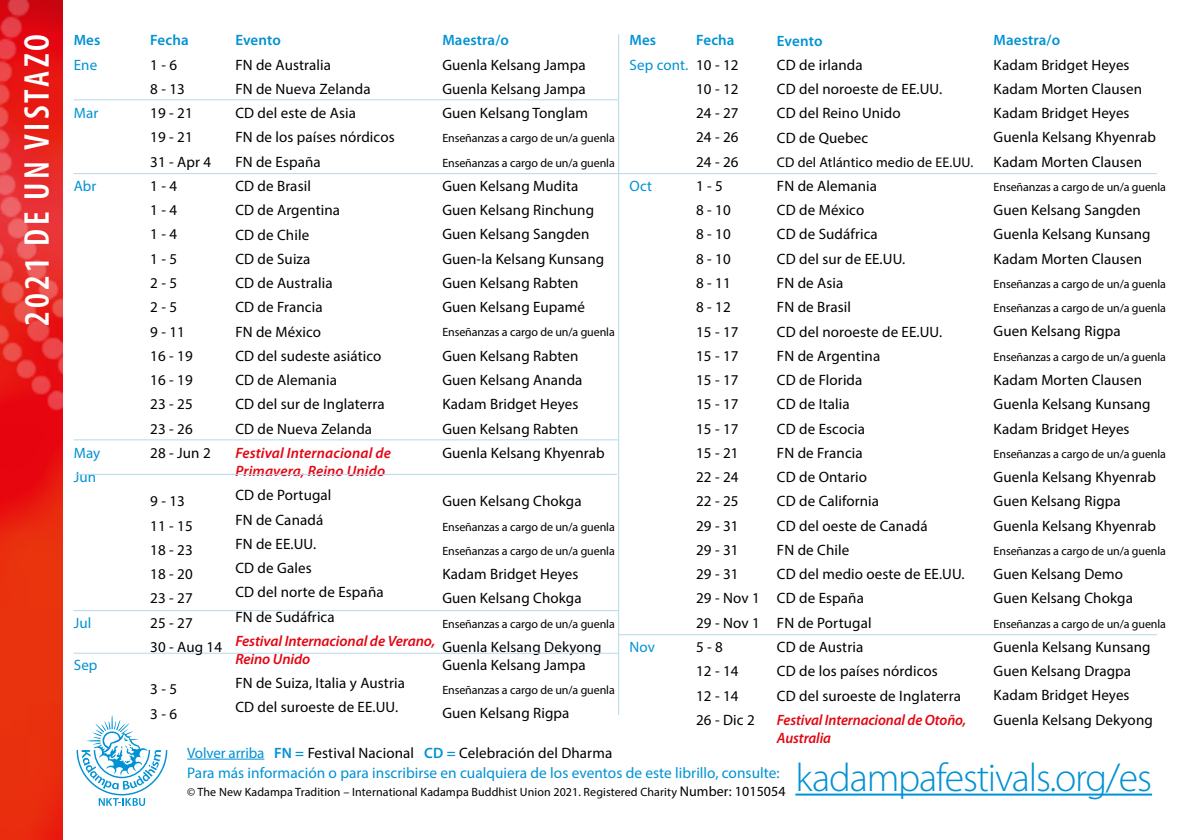
<style>
.page{position:relative;width:1191px;height:840px;background:#fff}
.page>*{position:absolute;margin:0;border:0;box-sizing:border-box;transform-origin:0 0}
.t1{font:300 40px "Myriad Pro";letter-spacing:-.03em;color:#0092d4}
.t2{font:600 condensed 36px "Myriad Pro";letter-spacing:.09em;color:#fff}
.t3{font:15.4px "Myriad Pro";color:#0092d4}
.t4{font:15px/24.2px "Myriad Pro";letter-spacing:.01em;color:#000}
.t5{font:italic 600 15px/18px "Myriad Pro";letter-spacing:-.01em;color:#e30613}
.t6{font:600 15px "Myriad Pro";letter-spacing:.01em;color:#0092d4}
.t7{font:italic 600 15px/18px "Myriad Pro";letter-spacing:.01em;color:#e30613}
.t8{font:15px/24.2px "Myriad Pro";letter-spacing:.01em;color:#0092d4}
.t9{font:14px "Myriad Pro";letter-spacing:.01em;color:#000}
.t10{font:12px/24.2px "Myriad Pro";letter-spacing:-.01em;color:#000}
.t11{font:12px "Myriad Pro";letter-spacing:.01em;color:#000}
.s1{color:#0092d4}
.s2{font-weight:600;color:#0092d4}
.s3{font-size:14px}
</style>
<div class="page">
<img style="left:0;top:414px;width:62px;height:425px">
<hr style="left:795px;top:793px;width:357px;height:2px;background:#0092d4">
<svg style="left:77px;top:715px;width:90px;height:90px"></svg>
<hr style="left:74px;top:439px;width:544px;height:1px;background:#b6d8eb">
<hr style="left:75px;top:473px;width:542px;height:1px;background:#b6d8eb">
<hr style="left:74px;top:173px;width:544px;height:1px;background:#b6d8eb">
<hr style="left:74px;top:99px;width:544px;height:1px;background:#b6d8eb">
<hr style="left:74px;top:609px;width:544px;height:1px;background:#b6d8eb">
<hr style="left:74px;top:652px;width:544px;height:1px;background:#b6d8eb">
<hr style="left:618px;top:173px;width:539px;height:1px;background:#b6d8eb">
<hr style="left:618px;top:634px;width:539px;height:1px;background:#b6d8eb">
<hr style="left:618px;top:34px;width:1px;height:680px;background:#b6d8eb">
<hr style="left:187px;top:758px;width:77px;height:1px;background:#0092d4">
<img style="left:0;top:0;width:62px;height:414px">
<h2 class="t2" style="left:15px;top:326px;width:293px;rotate:-90deg">2021 DE UN VISTAZO</h2>
<p class="t6" style="left:74px;top:31px;width:28px">Mes</p>
<p class="t8" style="left:74px;top:52px;width:25px">Ene</p>
<p class="t8" style="left:74px;top:101px;width:26px">Mar</p>
<p class="t8" style="left:74px;top:173px;width:24px">Abr</p>
<p class="t8" style="left:74px;top:440px;width:28px">May<br>Jun</p>
<p class="t8" style="left:74px;top:610px;width:19px">Jul</p>
<p class="t8" style="left:74px;top:652px;width:25px">Sep</p>
<p class="t6" style="left:150px;top:31px;width:40px">Fecha</p>
<p class="t4" style="left:150px;top:52px;width:62px">1 - 6<br>8 - 13<br>19 - 21<br>19 - 21<br>31 - Apr 4<br>1 - 4<br>1 - 4<br>1 - 4<br>1 - 5<br>2 - 5<br>2 - 5<br>9 - 11<br>16 - 19<br>16 - 19<br>23 - 25<br>23 - 26<br>28 - Jun 2</p>
<p class="t4" style="left:150px;top:488px;width:73px">9 - 13<br>11 - 15<br>18 - 23<br>18 - 20<br>23 - 27<br>25 - 27<br>30 - Aug 14</p>
<p class="t4" style="left:150px;top:676px;width:28px">3 - 5<br>3 - 6</p>
<p class="t4" style="left:187px;top:739px;width:426px"><span class="s1">Volver arriba</span> <span class="s2">FN =</span> Festival Nacional <span class="s2">CD =</span> Celebración del Dharma</p>
<p class="t6" style="left:696px;top:31px;width:40px">Fecha</p>
<p class="t4" style="left:696px;top:52px;width:65px">10 - 12<br>10 - 12<br>24 - 27<br>24 - 26<br>24 - 26<br>1 - 5<br>8 - 10<br>8 - 10<br>8 - 10<br>8 - 11<br>8 - 12<br>15 - 17<br>15 - 17<br>15 - 17<br>15 - 17<br>15 - 17<br>15 - 21<br>22 - 24<br>22 - 25<br>29 - 31<br>29 - 31<br>29 - 31<br>29 - Nov 1<br>29 - Nov 1<br>5 - 8<br>12 - 14<br>12 - 14<br>26 - Dic 2</p>
<p class="t6" style="left:442px;top:31px;width:68px">Maestra/o</p>
<p class="t4" style="left:442px;top:52px;width:147px">Guenla Kelsang Jampa<br>Guenla Kelsang Jampa<br>Guen Kelsang Tonglam</p>
<p class="t10" style="left:442px;top:126px;width:174px">Enseñanzas a cargo de un/a guenla<br>Enseñanzas a cargo de un/a guenla</p>
<p class="t4" style="left:442px;top:173px;width:163px">Guen Kelsang Mudita<br>Guen Kelsang Rinchung<br>Guen Kelsang Sangden<br>Guen-la Kelsang Kunsang<br>Guen Kelsang Rabten<br>Guen Kelsang Eupamé</p>
<p class="t10" style="left:442px;top:320px;width:174px">Enseñanzas a cargo de un/a guenla</p>
<p class="t4" style="left:442px;top:343px;width:164px">Guen Kelsang Rabten<br>Guen Kelsang Ananda<br>Kadam Bridget Heyes<br>Guen Kelsang Rabten<br>Guenla Kelsang Khyenrab</p>
<p class="t4" style="left:442px;top:488px;width:141px">Guen Kelsang Chokga</p>
<p class="t10" style="left:442px;top:514px;width:174px">Enseñanzas a cargo de un/a guenla<br>Enseñanzas a cargo de un/a guenla</p>
<p class="t4" style="left:442px;top:561px;width:141px">Kadam Bridget Heyes<br>Guen Kelsang Chokga</p>
<p class="t10" style="left:442px;top:611px;width:174px">Enseñanzas a cargo de un/a guenla</p>
<p class="t4" style="left:442px;top:637px;width:161px;line-height:18px">Guenla Kelsang Dekyong<br>Guenla Kelsang Jampa</p>
<p class="t10" style="left:442px;top:677px;width:174px">Enseñanzas a cargo de un/a guenla</p>
<p class="t4" style="left:442px;top:700px;width:129px">Guen Kelsang Rigpa</p>
<p class="t6" style="left:993px;top:31px;width:68px">Maestra/o</p>
<p class="t4" style="left:993px;top:52px;width:164px">Kadam Bridget Heyes<br>Kadam Morten Clausen<br>Kadam Bridget Heyes<br>Guenla Kelsang Khyenrab<br>Kadam Morten Clausen</p>
<p class="t10" style="left:993px;top:174px;width:174px">Enseñanzas a cargo de un/a guenla</p>
<p class="t4" style="left:993px;top:198px;width:159px">Guen Kelsang Sangden<br>Guenla Kelsang Kunsang<br>Kadam Morten Clausen</p>
<p class="t10" style="left:993px;top:271px;width:174px">Enseñanzas a cargo de un/a guenla<br>Enseñanzas a cargo de un/a guenla</p>
<p class="t4" style="left:993px;top:319px;width:129px">Guen Kelsang Rigpa</p>
<p class="t10" style="left:993px;top:344px;width:174px">Enseñanzas a cargo de un/a guenla</p>
<p class="t4" style="left:993px;top:367px;width:159px">Kadam Morten Clausen<br>Guenla Kelsang Kunsang<br>Kadam Bridget Heyes</p>
<p class="t10" style="left:993px;top:441px;width:174px">Enseñanzas a cargo de un/a guenla</p>
<p class="t4" style="left:993px;top:464px;width:164px">Guenla Kelsang Khyenrab<br>Guen Kelsang Rigpa<br>Guenla Kelsang Khyenrab</p>
<p class="t10" style="left:993px;top:538px;width:174px">Enseñanzas a cargo de un/a guenla</p>
<p class="t4" style="left:993px;top:561px;width:141px">Guen Kelsang Demo<br>Guen Kelsang Chokga</p>
<p class="t10" style="left:993px;top:611px;width:174px">Enseñanzas a cargo de un/a guenla</p>
<p class="t4" style="left:993px;top:634px;width:161px">Guenla Kelsang Kunsang<br>Guen Kelsang Dragpa<br>Kadam Bridget Heyes<br>Guenla Kelsang Dekyong</p>
<h1 class="t1" style="left:795px;top:752px;width:358px">kadampafestivals.org/es</h1>
<p class="t6" style="left:629px;top:31px;width:28px">Mes</p>
<p class="t8" style="left:629px;top:52px;width:60px">Sep cont.</p>
<p class="t6" style="left:235px;top:31px;width:47px">Evento</p>
<p class="t4" style="left:235px;top:52px;width:161px">FN de Australia<br>FN de Nueva Zelanda<br>CD del este de Asia<br>FN de los países nórdicos<br>FN de España<br>CD de Brasil<br>CD de Argentina<br>CD de Chile<br>CD de Suiza<br>CD de Australia<br>CD de Francia<br>FN de México<br>CD del sudeste asiático<br>CD de Alemania<br>CD del sur de Inglaterra<br>CD de Nueva Zelanda</p>
<p class="t7" style="left:235px;top:443px;width:157px">Festival Internacional de<br>Primavera, Reino Unido</p>
<p class="t4" style="left:235px;top:482px;width:150px">CD de Portugal<br>FN de Canadá<br>FN de EE.UU.<br>CD de Gales<br>CD del norte de España<br>FN de Sudáfrica</p>
<p class="t5" style="left:235px;top:631px;width:201px">Festival Internacional de Verano,<br>Reino Unido</p>
<p class="t4" style="left:235px;top:670px;width:171px">FN de Suiza, Italia y Austria<br>CD del suroeste de EE.UU.</p>
<p class="t6" style="left:777px;top:31px;width:47px">Evento</p>
<p class="t4" style="left:777px;top:52px;width:167px">CD de irlanda<br>CD del noroeste de EE.UU.<br>CD del Reino Unido<br>CD de Quebec</p>
<p class="t9" style="left:777px;top:153px;width:198px">CD del Atlántico medio de EE.UU.</p>
<p class="t4" style="left:777px;top:173px;width:189px">FN de Alemania<br>CD de México<br>CD de Sudáfrica<br>CD del sur de EE.UU.<br>FN de Asia<br>FN de Brasil<br>CD del noroeste de EE.UU.<br>FN de Argentina<br>CD de Florida<br>CD de Italia<br>CD de Escocia<br>FN de Francia<br>CD de Ontario<br>CD de California<br>CD del oeste de Canadá<br>FN de Chile<br>CD del medio oeste de EE.UU.<br>CD de España<br>FN de Portugal<br>CD de Austria<br>CD de los países nórdicos<br>CD del suroeste de Inglaterra</p>
<p class="t5" style="left:777px;top:709px;width:191px">Festival Internacional de Otoño,<br>Australia</p>
<p class="t8" style="left:629px;top:173px;width:24px">Oct</p>
<p class="t8" style="left:629px;top:634px;width:27px">Nov</p>
<p class="t3" style="left:187px;top:762px;width:594px">Para más información o para inscribirse en cualquiera de los eventos de este librillo, consulte:</p>
<p class="t11" style="left:187px;top:783px;width:600px">© The New Kadampa Tradition – International Kadampa Buddhist Union 2021. Registered Charity <span class="s3">Number: 1015054</span></p>
</div>
